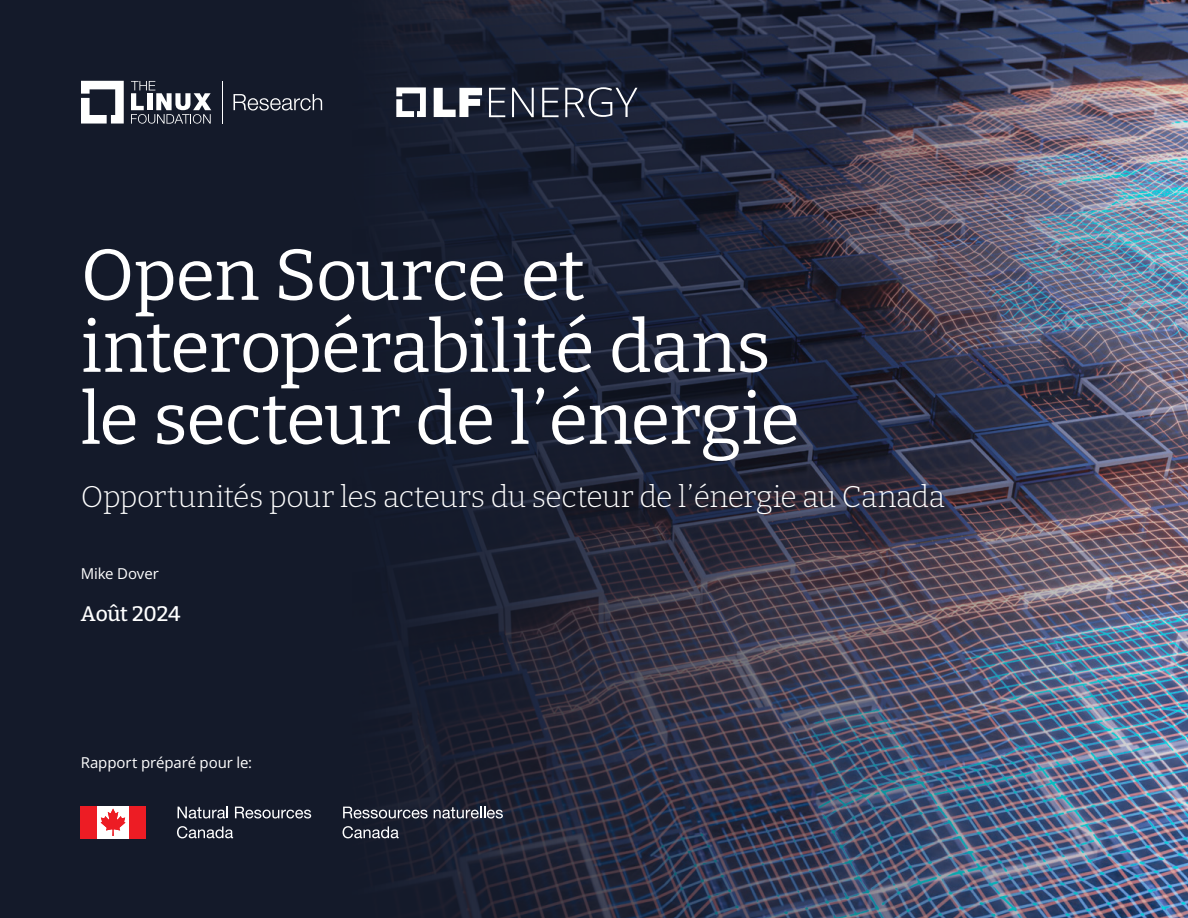
<style>
.page{position:relative;width:1188px;height:918px;background:#fff}
.page>*{position:absolute;margin:0;border:0;box-sizing:border-box;transform-origin:0 0}
.t1{font:72px/72px "Bitter";letter-spacing:-.015em;color:#fff}
.t2{font:100 30px "Bitter";letter-spacing:-.02em;color:#fff}
.t3{font:500 21px "Bitter";letter-spacing:-.01em;color:#fff}
.t4{font:15px "Open Sans";letter-spacing:-.005em;color:#fff}
</style>
<div class="page">
<img style="left:0;top:0;width:1188px;height:918px">
<svg style="left:131px;top:81px;width:80px;height:43px"></svg>
<svg style="left:81px;top:81px;width:43px;height:43px"></svg>
<hr style="left:222px;top:81px;width:1px;height:43px;background:#fff">
<svg style="left:234px;top:94px;width:88px;height:17px"></svg>
<svg style="left:396px;top:87px;width:30px;height:30px"></svg>
<svg style="left:434px;top:88px;width:48px;height:29px"></svg>
<svg style="left:489px;top:88px;width:16px;height:29px"></svg>
<svg style="left:512px;top:88px;width:22px;height:29px"></svg>
<svg style="left:542px;top:88px;width:17px;height:29px"></svg>
<svg style="left:565px;top:87px;width:72px;height:30px;background:#474c5d"></svg>
<div style="left:81px;top:806px;width:64px;height:32px;background:#fff"></div>
<div style="left:81px;top:806px;width:16px;height:32px;background:#ed1c24"></div>
<svg style="left:101px;top:809px;width:24px;height:27px"></svg>
<div style="left:129px;top:806px;width:16px;height:32px;background:#ed1c24"></div>
<svg style="left:343px;top:807px;width:85px;height:12px"></svg>
<svg style="left:434px;top:807px;width:69px;height:12px"></svg>
<svg style="left:343px;top:826px;width:56px;height:12px"></svg>
<svg style="left:178px;top:807px;width:50px;height:12px"></svg>
<svg style="left:235px;top:807px;width:76px;height:12px"></svg>
<svg style="left:177px;top:826px;width:56px;height:12px"></svg>
<h1 class="t1" style="left:81px;top:237px;width:721px">Open Source et interopérabilité dans le secteur de l’énergie</h1>
<p class="t2" style="left:81px;top:477px;width:866px">Opportunités pour les acteurs du secteur de l’énergie au Canada</p>
<p class="t4" style="left:81px;top:563px;width:79px">Mike Dover</p>
<p class="t3" style="left:81px;top:600px;width:101px">Août 2024</p>
<p class="t4" style="left:81px;top:752px;width:173px">Rapport préparé pour le:</p>
</div>
